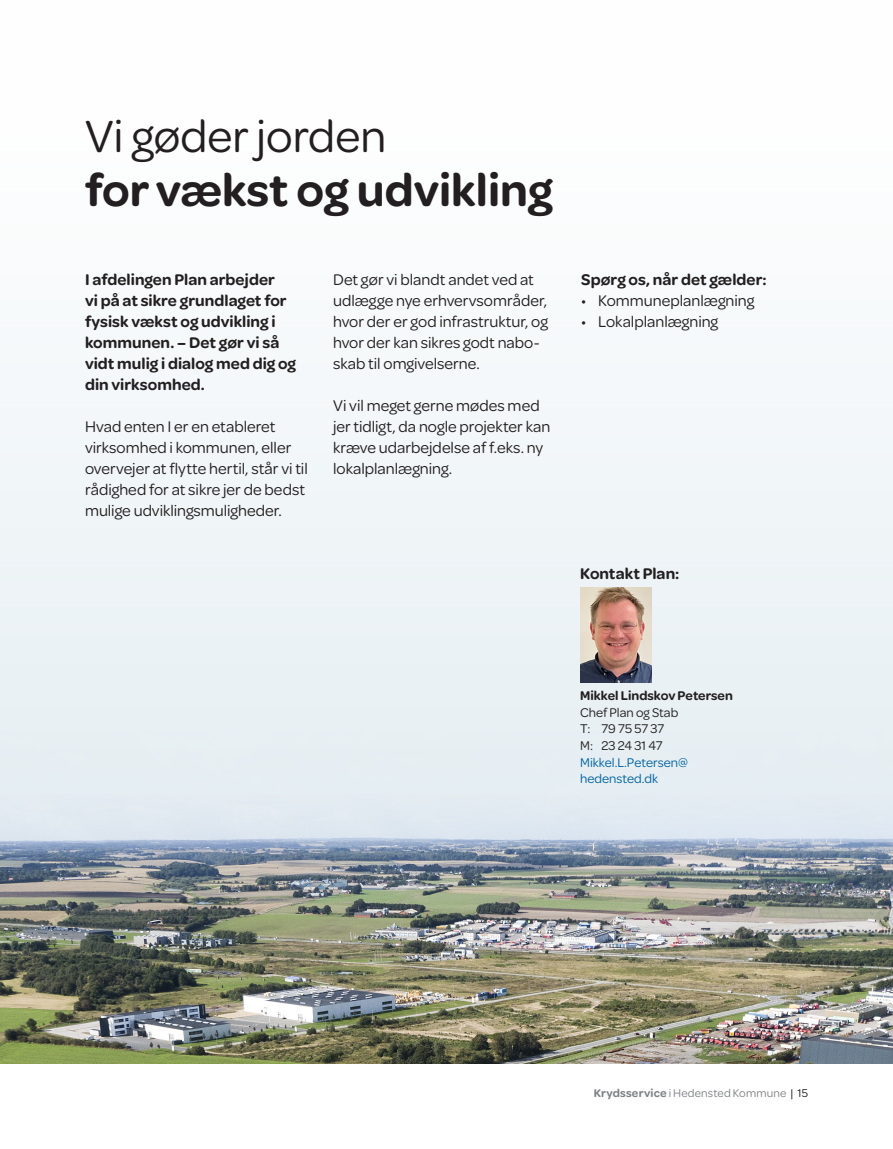
<style>
.page{position:relative;width:893px;height:1149px;background:#fff}
.page>*{position:absolute;margin:0;border:0;box-sizing:border-box;transform-origin:0 0}
.t1{font:600 48px/54px "Omnes";color:#231f20}
.Brød{font:16.5px/21px "Omnes";color:#231f20}
.Brød-2{font:600 16.5px/21px "Omnes";color:#231f20}
.t2{font:13.5px "Omnes";color:#231f20}
.t3{font:13.5px/16.5px "Omnes";color:#0063a1}
.t4{font:600 13.5px "Omnes";color:#231f20}
.t5{font:12px "Omnes";letter-spacing:.015em;color:#808285}
.s1{font-weight:400}
.s2{font-weight:600}
.s3{color:#231f20}
</style>
<div class="page">
<div style="left:0;top:0;width:893px;height:1063px;background:#f5f9fa"></div>
<img style="left:0;top:731px;width:893px;height:332px">
<img style="left:580px;top:587px;width:72px;height:95px">
<p class="t1" style="left:85px;top:106px;width:469px"><span class="s1">Vi gøder jorden<br></span>for vækst og udvikling</p>
<p class="Brød-2" style="left:85px;top:268px;width:213px">I afdelingen Plan arbejder<br>vi på at sikre grundlaget for fysisk vækst og udvikling i kommunen. – Det gør vi så vidt mulig i dialog med dig og din virksomhed.</p>
<p class="Brød" style="left:85px;top:415px;width:224px">Hvad enten I er en etableret virksomhed i kommunen, eller overvejer at flytte hertil, står vi til rådighed for at sikre jer de bedst mulige udviklingsmuligheder.</p>
<p class="Brød" style="left:333px;top:268px;width:216px">Det gør vi blandt andet ved at udlægge nye erhvervsområder, hvor der er god infrastruktur, og hvor der kan sikres godt nabo&shy;skab til omgivelserne.</p>
<p class="Brød" style="left:333px;top:394px;width:219px">Vi vil meget gerne mødes med jer tidligt, da nogle projekter kan kræve udarbejdelse af f.eks. ny lokalplanlægning.</p>
<p class="Brød-2" style="left:581px;top:268px;width:187px">Spørg os, når det gælder:</p>
<p class="Brød" style="left:581px;top:289px;width:175px">• Kommuneplanlægning</p>
<p class="Brød" style="left:581px;top:310px;width:139px">• Lokalplanlægning</p>
<p class="Brød-2" style="left:580px;top:562px;width:101px">Kontakt Plan:</p>
<p class="t4" style="left:580px;top:686px;width:154px">Mikkel Lindskov Petersen</p>
<p class="t2" style="left:580px;top:703px;width:100px">Chef Plan og Stab</p>
<p class="t2" style="left:580px;top:719px;width:86px">T: 79 75 57 37</p>
<p class="t2" style="left:580px;top:736px;width:84px">M: 23 24 31 47</p>
<p class="t3" style="left:580px;top:752px;width:109px">Mikkel.L.Petersen@ hedensted.dk</p>
<p class="t5" style="left:594px;top:1084px;width:216px"><span class="s2">Krydsservice</span> i Hedensted Kommune <span class="s3">| 15</span></p>
</div>
